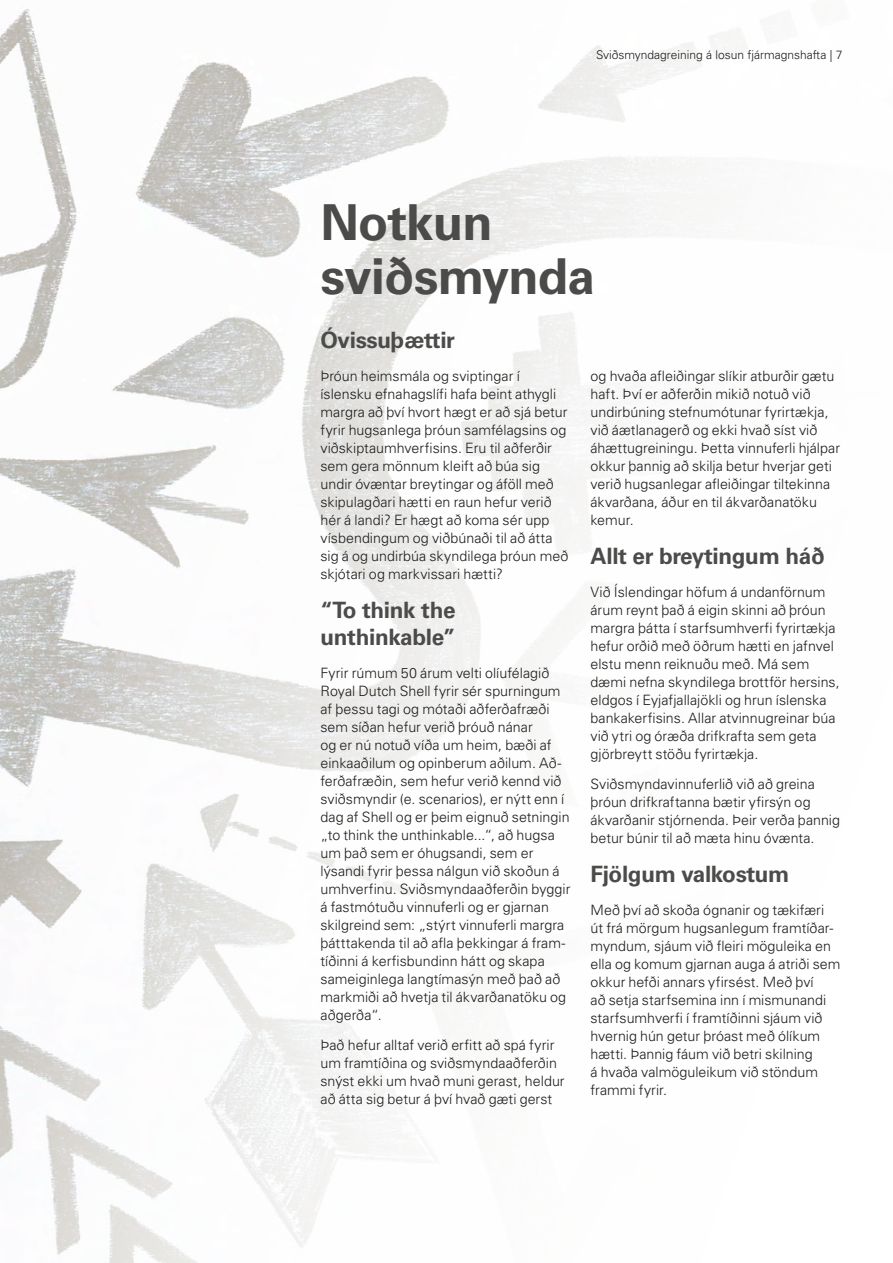
<style>
.page{position:relative;width:893px;height:1263px;background:#fff}
.page>*{position:absolute;margin:0;border:0;box-sizing:border-box;transform-origin:0 0}
.t1{font:700 49.5px/54px "Univers LT Std";letter-spacing:-.015em;color:#4b4b4a}
.t2{font:700 22.5px/27px "Univers LT Std";letter-spacing:-.015em;color:#4b4b4a}
.t3{font:300 14.25px/18px "Univers LT Std";color:#1d1d1b}
.t4{font:300 12px "Univers LT Std";color:#1d1d1b}
</style>
<div class="page">
<img style="left:0;top:9px;width:747px;height:1254px">
<p class="t4" style="left:596px;top:48px;width:248px">Sviðsmyndagreining á losun fjármagnshafta | 7</p>
<h1 class="t1" style="left:320px;top:196px;width:276px">Notkun sviðsmynda</h1>
<h2 class="t2" style="left:320px;top:327px;width:136px">Óvissuþættir</h2>
<p class="t3" style="left:320px;top:367px;width:249px">Þróun heimsmála og sviptingar í íslensku efnahagslífi hafa beint athygli margra að því hvort hægt er að sjá betur fyrir hugsanlega þróun samfélagsins og viðskiptaumhverfisins. Eru til aðferðir sem gera mönnum kleift að búa sig undir óvæntar breytingar og áföll með skipulagðari hætti en raun hefur verið hér á landi? Er hægt að koma sér upp vísbendingum og viðbúnaði til að átta sig á og undirbúa skyndilega þróun með skjótari og markvissari hætti?</p>
<h2 class="t2" style="left:320px;top:597px;width:137px">“To think the unthinkable”</h2>
<p class="t3" style="left:320px;top:664px;width:251px">Fyrir rúmum 50 árum velti olíufélagið Royal Dutch Shell fyrir sér spurningum af þessu tagi og mótaði aðferðafræði sem síðan hefur verið þróuð nánar<br>og er nú notuð víða um heim, bæði af einkaaðilum og opinberum aðilum. Að&shy;ferðafræðin, sem hefur verið kennd við sviðsmyndir (e. scenarios), er nýtt enn í dag af Shell og er þeim eignuð setningin „to think the unthinkable...“, að hugsa um það sem er óhugsandi, sem er lýsandi fyrir þessa nálgun við skoðun á umhverfinu. Sviðsmyndaaðferðin byggir á fastmótuðu vinnuferli og er gjarnan skilgreind sem: „stýrt vinnuferli margra þátttakenda til að afla þekkingar á fram&shy;tíðinni á kerfisbundinn hátt og skapa sameiginlega langtímasýn með það að markmiði að hvetja til ákvarðanatöku og aðgerða“.</p>
<p class="t3" style="left:320px;top:1036px;width:246px">Það hefur alltaf verið erfitt að spá fyrir um framtíðina og sviðsmyndaaðferðin snýst ekki um hvað muni gerast, heldur að átta sig betur á því hvað gæti gerst</p>
<p class="t3" style="left:590px;top:367px;width:251px">og hvaða afleiðingar slíkir atburðir gætu haft. Því er aðferðin mikið notuð við undirbúning stefnumótunar fyrirtækja, við áætlanagerð og ekki hvað síst við áhættugreiningu. Þetta vinnuferli hjálpar okkur þannig að skilja betur hverjar geti verið hugsanlegar afleiðingar tiltekinna ákvarðana, áður en til ákvarðanatöku kemur.</p>
<h2 class="t2" style="left:590px;top:543px;width:236px">Allt er breytingum háð</h2>
<p class="t3" style="left:590px;top:583px;width:251px">Við Íslendingar höfum á undanförnum árum reynt það á eigin skinni að þróun margra þátta í starfsumhverfi fyrirtækja hefur orðið með öðrum hætti en jafnvel elstu menn reiknuðu með. Má sem dæmi nefna skyndilega brottför hersins, eldgos í Eyjafjallajökli og hrun íslenska bankakerfisins. Allar atvinnugreinar búa við ytri og óræða drifkrafta sem geta gjörbreytt stöðu fyrirtækja.</p>
<p class="t3" style="left:590px;top:775px;width:251px">Sviðsmyndavinnuferlið við að greina þróun drifkraftanna bætir yfirsýn og ákvarðanir stjórnenda. Þeir verða þannig betur búnir til að mæta hinu óvænta.</p>
<h2 class="t2" style="left:590px;top:861px;width:200px">Fjölgum valkostum</h2>
<p class="t3" style="left:590px;top:901px;width:252px">Með því að skoða ógnanir og tækifæri út frá mörgum hugsanlegum framtíðar&shy;myndum, sjáum við fleiri möguleika en ella og komum gjarnan auga á atriði sem okkur hefði annars yfirsést. Með því<br>að setja starfsemina inn í mismunandi starfsumhverfi í framtíðinni sjáum við hvernig hún getur þróast með ólíkum hætti. Þannig fáum við betri skilning<br>á hvaða valmöguleikum við stöndum frammi fyrir.</p>
</div>
